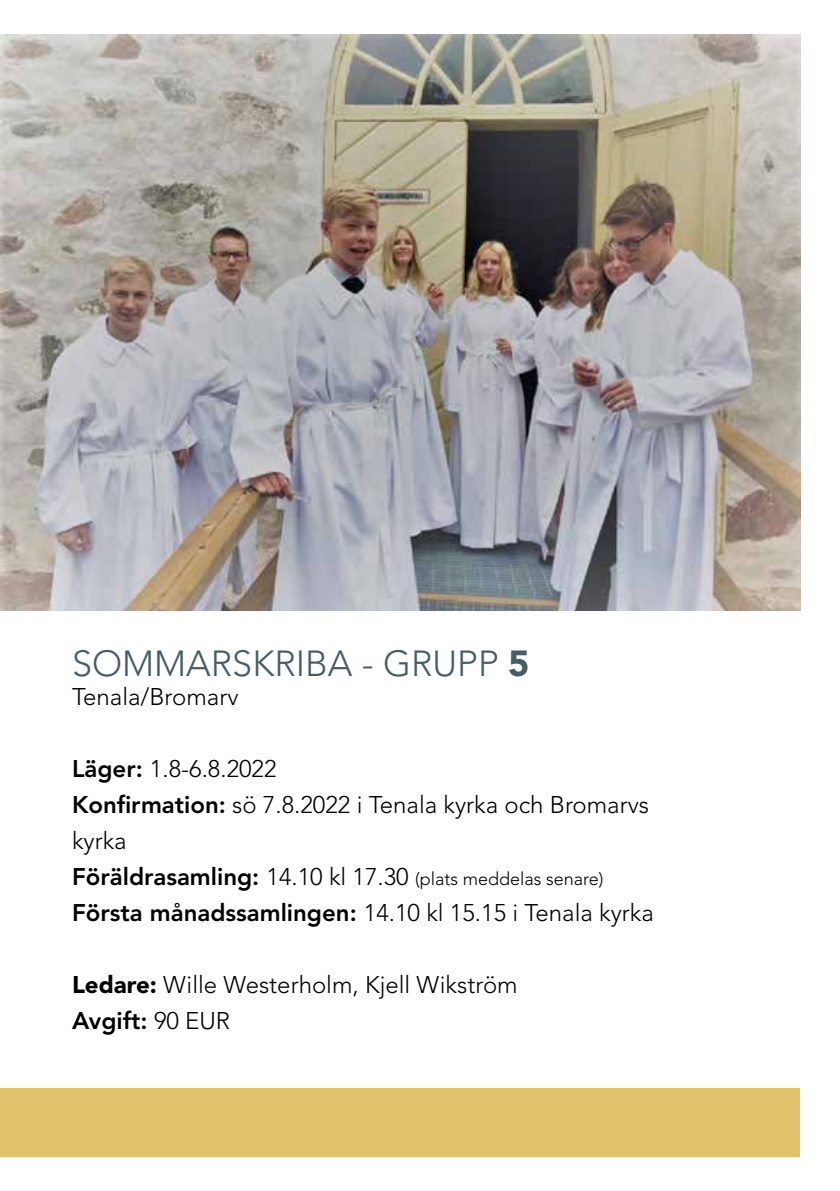
<style>
.page{position:relative;width:840px;height:1191px;background:#fff}
.page>*{position:absolute;margin:0;border:0;box-sizing:border-box;transform-origin:0 0}
.t1{font:300 36px "Avenir LT Std";color:#465c67}
.t2{font:300 24px/36px "Avenir LT Std";color:#000}
.t3{font:300 18px "Avenir LT Std";color:#000}
.s1{font-weight:900}
.s2{font-weight:800}
.s3{font-weight:800;font-size:24px}
.s4{font-size:24px}
</style>
<div class="page">
<img style="left:0;top:34px;width:799px;height:576px">
<div style="left:0;top:1089px;width:799px;height:68px;background:#e2c36b"></div>
<h1 class="t1" style="left:72px;top:642px;width:458px">SOMMARSKRIBA - GRUPP <span class="s1">5</span></h1>
<p class="t2" style="left:72px;top:678px;width:168px">Tenala/Bromarv</p>
<p class="t2" style="left:72px;top:750px;width:578px"><span class="s2">Läger:</span> 1.8-6.8.2022<br><span class="s2">Konfirmation:</span> sö 7.8.2022 i Tenala kyrka och Bromarvs kyrka</p>
<p class="t3" style="left:72px;top:868px;width:532px"><span class="s3">Föräldrasamling:</span> <span class="s4">14.10 kl 17.30</span> (plats meddelas senare)</p>
<p class="t2" style="left:72px;top:894px;width:583px"><span class="s2">Första månadssamlingen:</span> 14.10 kl 15.15 i Tenala kyrka</p>
<p class="t2" style="left:72px;top:966px;width:447px"><span class="s1">Ledare:</span> Wille Westerholm, Kjell Wikström<br><span class="s2">Avgift:</span> 90 EUR</p>
</div>
